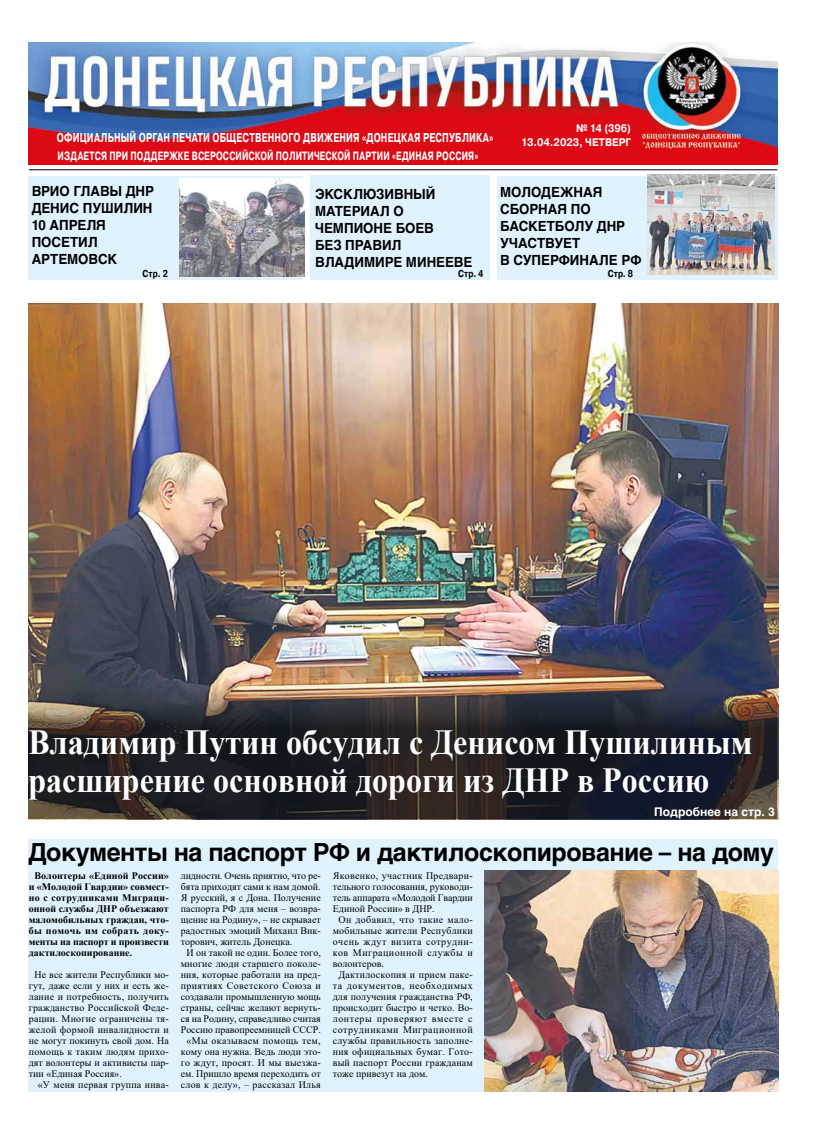
<style>
.page{position:relative;width:823px;height:1134px;background:#fff}
.page>*{position:absolute;margin:0;border:0;box-sizing:border-box;transform-origin:0 0}
.t1{font:700 35.2px/38.4px "Times New Roman";color:#fff;scale:.91 1}
.t2{font:700 25px "Helvetica Cyr";letter-spacing:-.02em;color:#000}
.t3{font:700 14px/17px "Helvetica Cyr";color:#000;scale:.95 1}
.t4{font:700 12.8px "Pragmatica C";letter-spacing:.015em;color:#fff;scale:.7 1}
.t5{font:700 12px "Pragmatica C";letter-spacing:.015em;color:#fff;scale:.7 1}
.t6{font:700 12px "Helvetica Cyr";color:#fff}
.t7{font:700 11px/14px "Pragmatica C";letter-spacing:-.005em;color:#fff;text-align:right;scale:.9 1}
.t8{font:10px/11px "Times New Roman";letter-spacing:.005em;color:#000;text-align:justify}
.t9{font:700 10px/11px "Times New Roman";letter-spacing:-.005em;color:#000;text-align:justify}
.t10{font:10px "Times New Roman";letter-spacing:.045em;color:#000}
.t11{font:10px "Times New Roman";letter-spacing:.035em;color:#000}
.t12{font:10px "Times New Roman";letter-spacing:-.015em;color:#000}
.t13{font:10px "Times New Roman";letter-spacing:.025em;color:#000}
.t14{font:10px "Times New Roman";letter-spacing:.05em;color:#000}
.t15{font:10px "Times New Roman";letter-spacing:.055em;color:#000}
.t16{font:10px "Times New Roman";letter-spacing:.03em;color:#000}
.t17{font:700 10px "Pragmatica C";letter-spacing:.02em;color:#000;scale:.8 1}
</style>
<div class="page">
<img style="left:28px;top:42px;width:748px;height:123px">
<div style="left:29px;top:176px;width:274px;height:104px;background:#dff2fd"></div>
<div style="left:310px;top:175px;width:179px;height:105px;background:#dff2fd"></div>
<div style="left:497px;top:176px;width:279px;height:104px;background:#dff2fd"></div>
<hr style="left:29px;top:170px;width:747px;height:1px;background:#000">
<img style="left:29px;top:303px;width:748px;height:516px">
<div style="left:28px;top:840px;width:749px;height:252px;background:#dff2fd"></div>
<img style="left:484px;top:870px;width:293px;height:221px">
<img style="left:28px;top:677px;width:748px;height:142px">
<img style="left:179px;top:179px;width:125px;height:98px">
<img style="left:647px;top:174px;width:127px;height:100px">
<p class="t4" style="left:57px;top:131px;width:624px">ОФИЦИАЛЬНЫЙ ОРГАН ПЕЧАТИ ОБЩЕСТВЕННОГО ДВИЖЕНИЯ «ДОНЕЦКАЯ РЕСПУБЛИКА»</p>
<p class="t7" style="left:521px;top:121px;width:123px">№ 14 (396)<br>13.04.2023, ЧЕТВЕРГ</p>
<p class="t5" style="left:58px;top:149px;width:602px">ИЗДАЕТСЯ ПРИ ПОДДЕРЖКЕ ВСЕРОССИЙСКОЙ ПОЛИТИЧЕСКОЙ ПАРТИИ «ЕДИНАЯ РОССИЯ»</p>
<h3 class="t3" style="left:32px;top:182px;width:130px">ВРИО ГЛАВЫ ДНР<br>ДЕНИС ПУШИЛИН<br>10 АПРЕЛЯ<br>ПОСЕТИЛ<br>АРТЕМОВСК</h3>
<h3 class="t3" style="left:315px;top:185px;width:167px">ЭКСКЛЮЗИВНЫЙ<br>МАТЕРИАЛ О<br>ЧЕМПИОНЕ БОЕВ<br>БЕЗ ПРАВИЛ<br>ВЛАДИМИРЕ МИНЕЕВЕ</h3>
<h3 class="t3" style="left:500px;top:184px;width:150px">МОЛОДЕЖНАЯ<br>СБОРНАЯ ПО<br>БАСКЕТБОЛУ ДНР<br>УЧАСТВУЕТ<br>В СУПЕРФИНАЛЕ РФ</h3>
<p class="t17" style="left:458px;top:268px;width:33px">Стр. 4</p>
<p class="t17" style="left:607px;top:268px;width:33px">Стр. 8</p>
<p class="t17" style="left:142px;top:268px;width:33px">Стр. 2</p>
<h1 class="t1" style="left:28px;top:722px;width:796px">Владимир Путин обсудил с Денисом Пушилиным расширение основной дороги из ДНР в Россию</h1>
<p class="t6" style="left:654px;top:805px;width:122px">Подробнее на стр. 3</p>
<h2 class="t2" style="left:29px;top:837px;width:746px">Документы на паспорт РФ и дактилоскопирование – на дому</h2>
<p class="t9" style="left:29px;top:870px;width:141px;text-indent:6px">Волонтеры «Единой России» и «Молодой Гвардии» совмест&shy;но с сотрудниками Миграци&shy;онной службы ДНР объезжают маломобильных граждан, что&shy;бы помочь им собрать доку&shy;менты на паспорт и произвести дактилоскопирование.</p>
<p class="t8" style="left:29px;top:969px;width:141px;text-indent:6px">Не все жители Республики мо&shy;гут, даже если у них и есть же&shy;лание и потребность, получить гражданство Российской Феде&shy;рации. Многие ограничены тя&shy;желой формой инвалидности и не могут покинуть свой дом. На помощь к таким людям прихо&shy;дят волонтеры и активисты пар&shy;тии «Единая Россия».</p>
<p class="t8" style="left:38px;top:1079px;width:132px">«У меня первая группа инва-</p>
<p class="t8" style="left:181px;top:870px;width:141px">лидности. Очень приятно, что ре-</p>
<p class="t8" style="left:181px;top:881px;width:141px">бята приходят сами к нам домой.</p>
<p class="t8" style="left:181px;top:892px;width:141px">Я русский, я с Дона. Получение</p>
<p class="t8" style="left:181px;top:903px;width:141px">паспорта РФ для меня – возвра-</p>
<p class="t8" style="left:181px;top:914px;width:141px">щение на Родину», – не скрывает</p>
<p class="t8" style="left:181px;top:925px;width:141px">радостных эмоций Михаил Вик-</p>
<p class="t8" style="left:181px;top:936px;width:113px">торович, житель Донецка.</p>
<p class="t8" style="left:186px;top:947px;width:136px">И он такой не один. Более того,</p>
<p class="t8" style="left:181px;top:958px;width:141px">многие люди старшего поколе-</p>
<p class="t8" style="left:181px;top:969px;width:141px">ния, которые работали на пред-</p>
<p class="t11" style="left:181px;top:979px;width:141px">приятиях Советского Союза и</p>
<p class="t8" style="left:181px;top:991px;width:141px">создавали промышленную мощь</p>
<p class="t8" style="left:181px;top:1002px;width:141px">страны, сейчас желают вернуть-</p>
<p class="t12" style="left:181px;top:1012px;width:141px">ся на Родину, справедливо считая</p>
<p class="t8" style="left:181px;top:1024px;width:141px">Россию правопреемницей СССР.</p>
<p class="t16" style="left:186px;top:1034px;width:136px">«Мы оказываем помощь тем,</p>
<p class="t8" style="left:181px;top:1046px;width:141px">кому она нужна. Ведь люди это-</p>
<p class="t8" style="left:181px;top:1057px;width:141px">го ждут, просят. И мы выезжа-</p>
<p class="t8" style="left:181px;top:1068px;width:141px">ем. Пришло время переходить от</p>
<p class="t8" style="left:181px;top:1079px;width:141px">слов к делу», – рассказал Илья</p>
<p class="t13" style="left:332px;top:869px;width:141px">Яковенко, участник Предвари-</p>
<p class="t8" style="left:332px;top:881px;width:141px">тельного голосования, руководи-</p>
<p class="t8" style="left:332px;top:892px;width:141px">тель аппарата «Молодой Гвардии</p>
<p class="t8" style="left:332px;top:903px;width:103px">Единой России» в ДНР.</p>
<p class="t11" style="left:338px;top:913px;width:136px">Он добавил, что такие мало-</p>
<p class="t8" style="left:332px;top:925px;width:141px">мобильные жители Республики</p>
<p class="t10" style="left:332px;top:935px;width:141px">очень ждут визита сотрудни-</p>
<p class="t10" style="left:332px;top:946px;width:141px">ков Миграционной службы и</p>
<p class="t8" style="left:332px;top:958px;width:53px">волонтеров.</p>
<p class="t8" style="left:338px;top:969px;width:136px">Дактилоскопия и прием паке-</p>
<p class="t14" style="left:332px;top:979px;width:141px">та документов, необходимых</p>
<p class="t8" style="left:332px;top:991px;width:141px">для получения гражданства РФ,</p>
<p class="t8" style="left:332px;top:1002px;width:141px">происходит быстро и четко. Во-</p>
<p class="t15" style="left:332px;top:1012px;width:141px">лонтеры проверяют вместе с</p>
<p class="t10" style="left:332px;top:1023px;width:141px">сотрудниками Миграционной</p>
<p class="t8" style="left:332px;top:1035px;width:141px">службы правильность заполне-</p>
<p class="t8" style="left:332px;top:1046px;width:141px">ния официальных бумаг. Гото-</p>
<p class="t8" style="left:332px;top:1057px;width:141px">вый паспорт России гражданам</p>
<p class="t8" style="left:332px;top:1068px;width:97px">тоже привезут на дом.</p>
</div>
